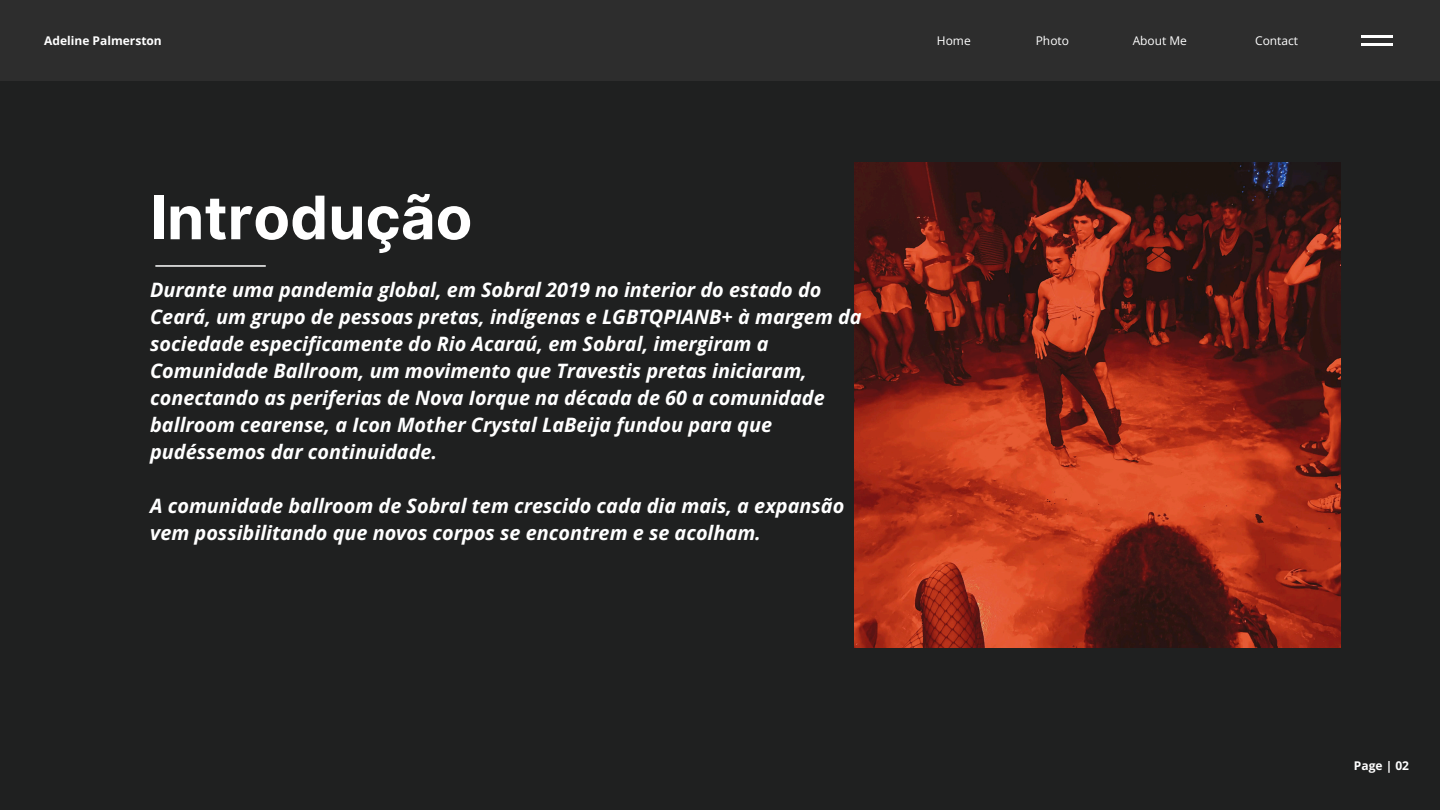
<style>
.page{position:relative;width:1440px;height:810px;background:#1f2020}
.page>*{position:absolute;margin:0;border:0;box-sizing:border-box;transform-origin:0 0}
.t1{font:700 60px "Inter";color:#fff}
.t2{font:italic 700 19.9px/26.9px "Open Sans";color:#fff}
.t3{font:700 12px "Open Sans";color:#fff}
.t4{font:12px "Open Sans";color:#fff}
</style>
<div class="page">
<div style="left:0;top:0;width:1440px;height:81px;background:#2d2d2d"></div>
<hr style="left:1362px;top:36px;width:31px;height:2px;background:#fff">
<hr style="left:1362px;top:43px;width:31px;height:2px;background:#fff">
<img style="left:855px;top:162px;width:485px;height:486px">
<hr style="left:155px;top:265px;width:111px;height:2px;background:#fff">
<h3 class="t3" style="left:44px;top:32px;width:119px">Adeline Palmerston</h3>
<p class="t4" style="left:937px;top:32px;width:35px">Home</p>
<p class="t4" style="left:1036px;top:32px;width:35px">Photo</p>
<p class="t4" style="left:1133px;top:32px;width:56px">About Me</p>
<p class="t4" style="left:1255px;top:32px;width:45px">Contact</p>
<h2 class="t1" style="left:150px;top:182px;width:324px">Introdução</h2>
<h2 class="t2" style="left:150px;top:276px;width:713px">Durante uma pandemia global, em Sobral 2019 no interior do estado do Ceará, um grupo de pessoas pretas, indígenas e LGBTQPIANB+ à margem da sociedade especificamente do Rio Acaraú, em Sobral, imergiram a Comunidade Ballroom, um movimento que Travestis pretas iniciaram, conectando as periferias de Nova Iorque na década de 60 a comunidade ballroom cearense, a Icon Mother Crystal LaBeija fundou para que pudéssemos dar continuidade.</h2>
<h3 class="t2" style="left:150px;top:492px;width:696px">A comunidade ballroom de Sobral tem crescido cada dia mais, a expansão vem possibilitando que novos corpos se encontrem e se acolham.</h3>
<h1 class="t3" style="left:1354px;top:757px;width:57px">Page | 02</h1>
</div>
